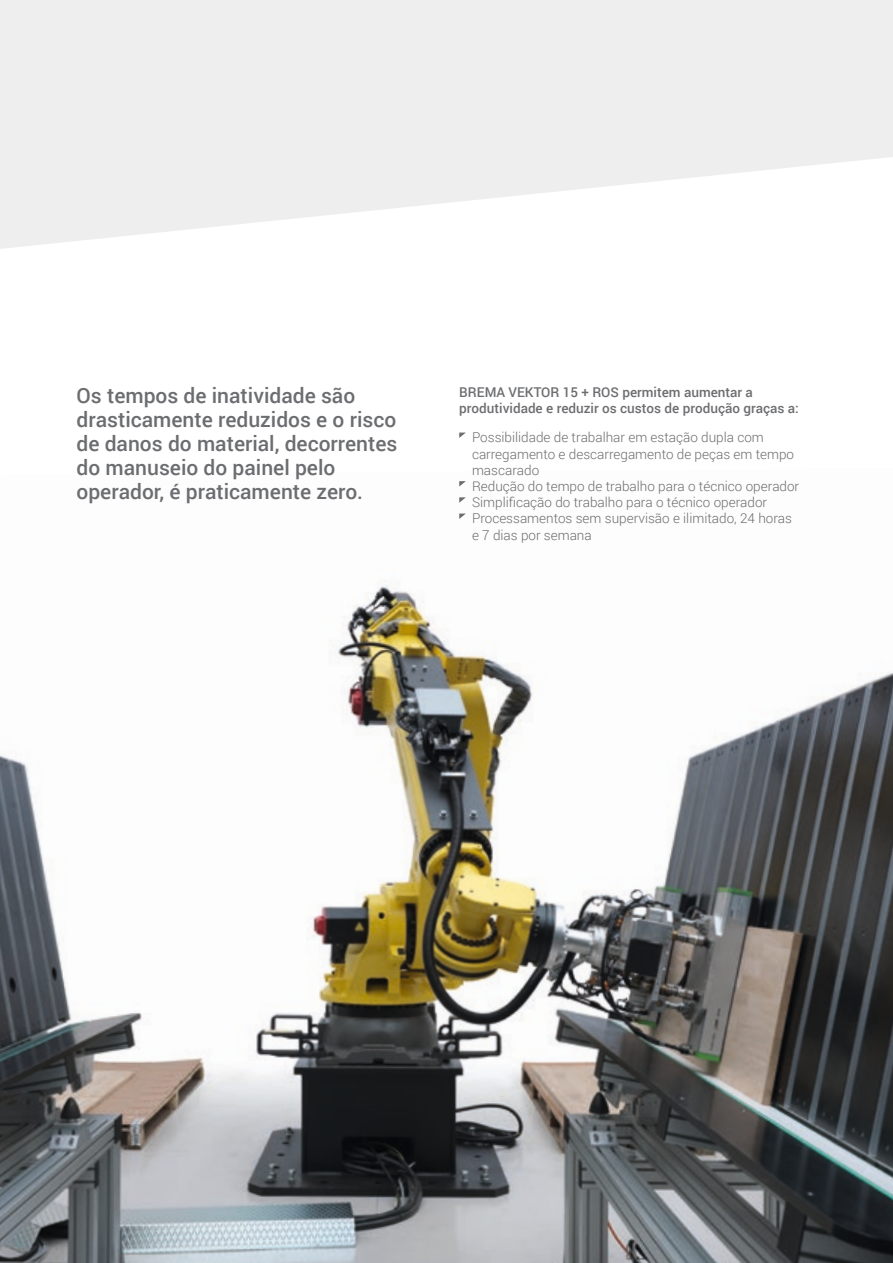
<style>
.page{position:relative;width:893px;height:1263px;background:#fff}
.page>*{position:absolute;margin:0;border:0;box-sizing:border-box;transform-origin:0 0}
.t1{font:500 21px/24px "Roboto";color:#6c6d70}
.t2{font:300 13.5px/16.2px "Roboto";color:#6c6d70}
.t3{font:500 13.5px/16.2px "Roboto";color:#6c6d70}
</style>
<div class="page">
<svg style="left:0;top:0;width:893px;height:249px;fill:#eeeeef"></svg>
<img style="left:0;top:486px;width:893px;height:777px">
<svg style="left:459px;top:433px;width:6px;height:5px"></svg>
<svg style="left:459px;top:481px;width:7px;height:5px"></svg>
<svg style="left:459px;top:497px;width:7px;height:6px"></svg>
<svg style="left:459px;top:514px;width:7px;height:5px"></svg>
<p class="t1" style="left:77px;top:382px;width:322px">Os tempos de inatividade são drasticamente reduzidos e o risco de danos do material, decorrentes do manuseio do painel pelo operador, é praticamente zero.</p>
<p class="t3" style="left:459px;top:384px;width:341px">BREMA VEKTOR 15 + ROS permitem aumentar a produtividade e reduzir os custos de produção graças a:</p>
<p class="t2" style="left:472px;top:429px;width:293px">Possibilidade de trabalhar em estação dupla com</p>
<p class="t2" style="left:472px;top:445px;width:324px">carregamento e descarregamento de peças em tempo mascarado</p>
<p class="t2" style="left:472px;top:478px;width:329px">Redução do tempo de trabalho para o técnico operador</p>
<p class="t2" style="left:472px;top:494px;width:297px">Simplificação do trabalho para o técnico operador</p>
<p class="t2" style="left:472px;top:510px;width:322px">Processamentos sem supervisão e ilimitado, 24 horas e 7 dias por semana</p>
</div>
